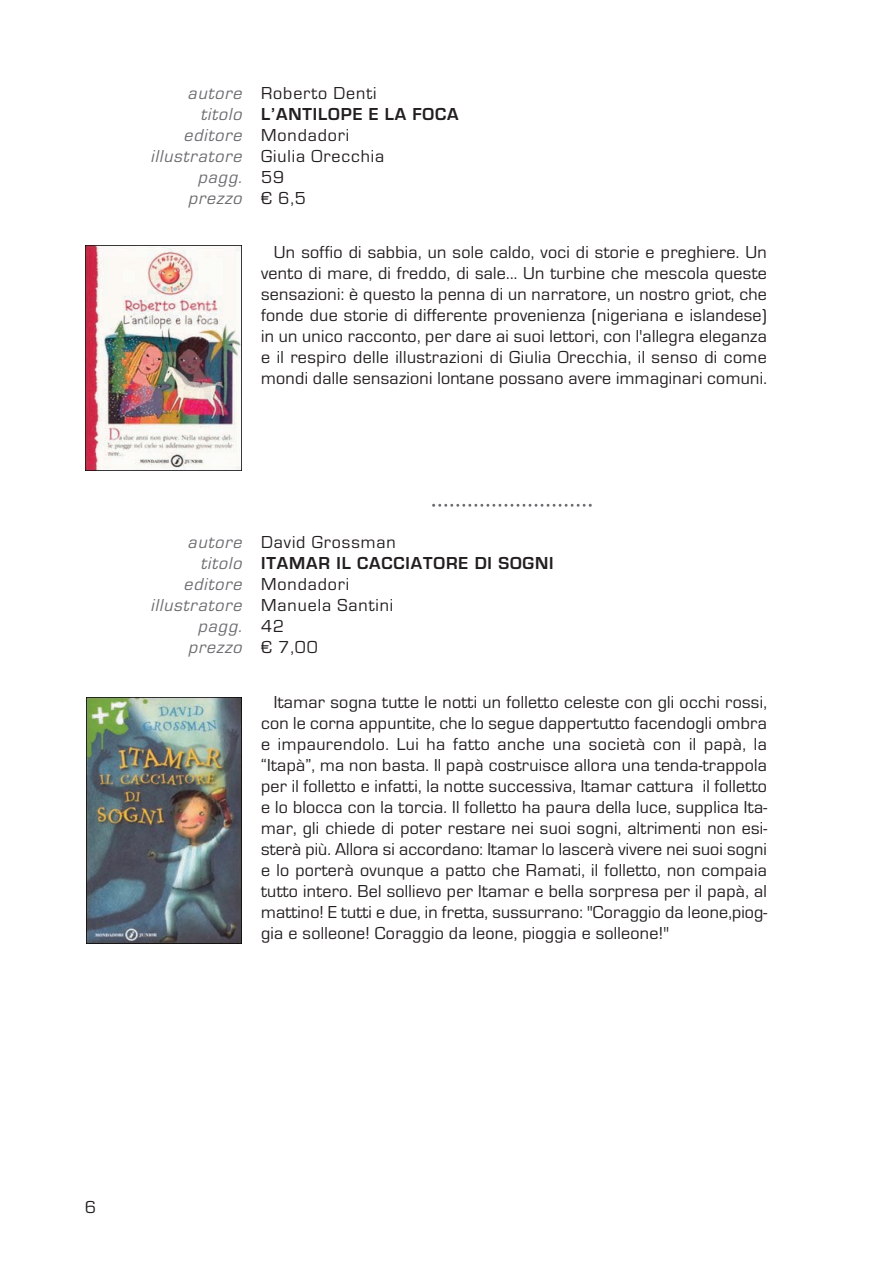
<style>
.page{position:relative;width:893px;height:1263px;background:#fff}
.page>*{position:absolute;margin:0;border:0;box-sizing:border-box;transform-origin:0 0}
.t1{font:18px/21px "Eurostile";letter-spacing:.015em;color:#231f20;text-align:justify}
.t2{font:italic 18px/21px "Eurostile";color:#6c6d70;text-align:right}
.t3{font:18px/21px "Eurostile";letter-spacing:.05em;color:#231f20}
.t4{font:700 18px "Eurostile";letter-spacing:.05em;color:#231f20}
</style>
<div class="page">
<img style="left:85px;top:245px;width:157px;height:225px">
<svg style="left:432px;top:504px;width:160px;height:3px"></svg>
<img style="left:87px;top:697px;width:155px;height:246px">
<p class="t2" style="left:150px;top:82px;width:97px">autore titolo editore illustratore pagg. prezzo</p>
<p class="t3" style="left:261px;top:82px;width:117px">Roberto Denti</p>
<p class="t4" style="left:261px;top:103px;width:199px">L’ANTILOPE E LA FOCA</p>
<p class="t3" style="left:261px;top:124px;width:125px">Mondadori<br>Giulia Orecchia<br>59<br>€ 6,5</p>
<p class="t1" style="left:261px;top:241px;width:507px;text-indent:13px">Un soffio di sabbia, un sole caldo, voci di storie e preghiere. Un vento di mare, di freddo, di sale... Un turbine che mescola queste sensazioni: è questo la penna di un narratore, un nostro griot, che fonde due storie di differente provenienza (nigeriana e islandese) in un unico racconto, per dare ai suoi lettori, con l'allegra eleganza e il respiro delle illustrazioni di Giulia Orecchia, il senso di come mondi dalle sensazioni lontane possano avere immaginari comuni.</p>
<p class="t2" style="left:150px;top:532px;width:97px">autore titolo editore illustratore pagg. prezzo</p>
<p class="t3" style="left:261px;top:532px;width:136px">David Grossman</p>
<p class="t4" style="left:261px;top:553px;width:294px">ITAMAR IL CACCIATORE DI SOGNI</p>
<p class="t3" style="left:261px;top:574px;width:134px">Mondadori<br>Manuela Santini<br>42<br>€ 7,00</p>
<p class="t1" style="left:261px;top:691px;width:508px;text-indent:13px">Itamar sogna tutte le notti un folletto celeste con gli occhi rossi, con le corna appuntite, che lo segue dappertutto facendogli ombra e impaurendolo. Lui ha fatto anche una società con il papà, la “Itapà”, ma non basta. Il papà costruisce allora una tenda-trappola per il folletto e infatti, la notte successiva, Itamar cattura il folletto e lo blocca con la torcia. Il folletto ha paura della luce, supplica Ita&shy;mar, gli chiede di poter restare nei suoi sogni, altrimenti non esi&shy;sterà più. Allora si accordano: Itamar lo lascerà vivere nei suoi sogni e lo porterà ovunque a patto che Ramati, il folletto, non compaia tutto intero. Bel sollievo per Itamar e bella sorpresa per il papà, al mattino! E tutti e due, in fretta, sussurrano: "Coraggio da leone,piog&shy;gia e solleone! Coraggio da leone, pioggia e solleone!"</p>
<p class="t1" style="left:85px;top:1196px;width:13px">6</p>
</div>
